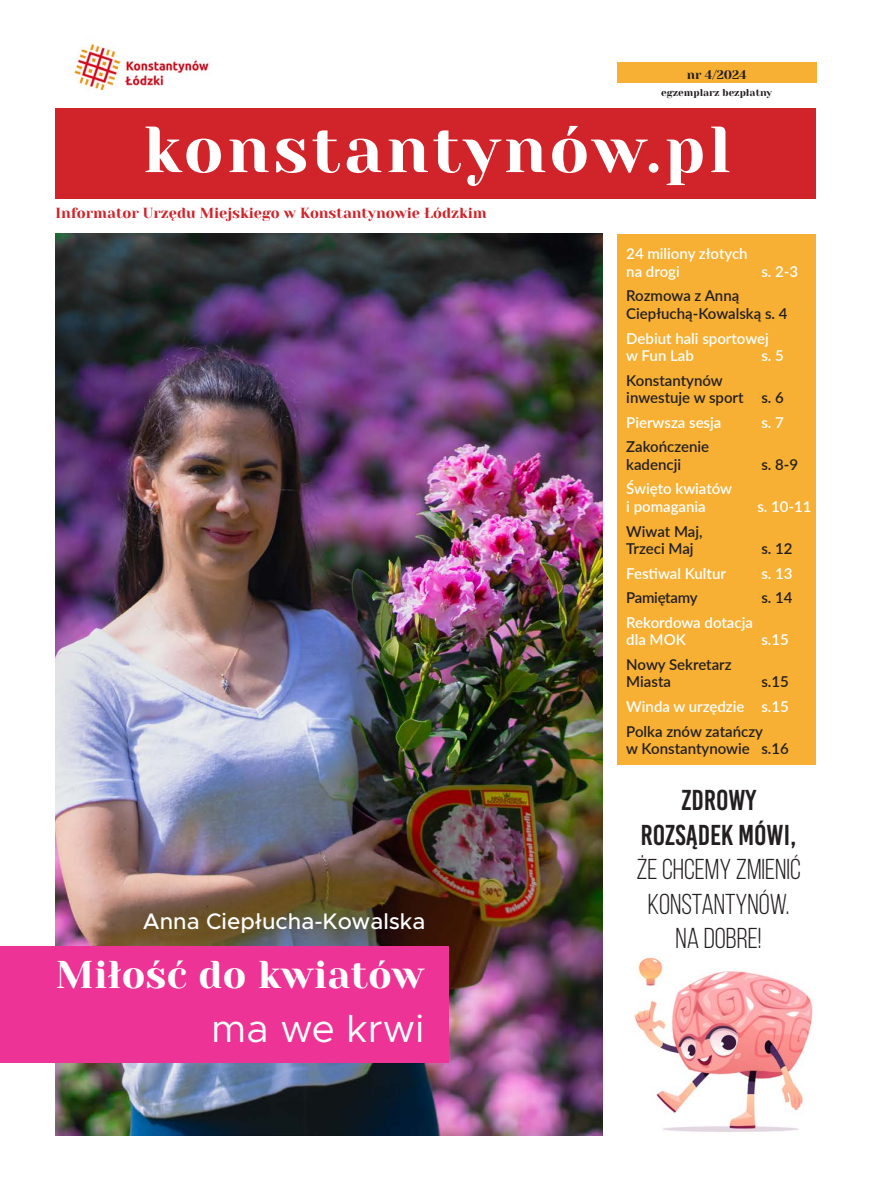
<style>
.page{position:relative;width:872px;height:1191px;background:#fff}
.page>*{position:absolute;margin:0;border:0;box-sizing:border-box;transform-origin:0 0}
.t1{font:65px "Yeseva One";letter-spacing:.05em;color:#fff}
.t2{font:38.75px "Yeseva One";letter-spacing:.005em;color:#fff}
.t3{font:38.75px "Metropolis";letter-spacing:.005em;color:#fff}
.t4{font:28.75px/34.5px "Bebas Neue";color:#231f20;text-align:center}
.t5{font:28.75px/34.5px "Bebas Kai";color:#231f20;text-align:center}
.t6{font:500 22.5px "Metropolis";color:#fff}
.t7{font:600 15px/17.5px "Lato";color:#231f20}
.t8{font:600 15px/17.5px "Lato";color:#fff}
.t9{font:600 15px "Lato";letter-spacing:-.02em;color:#231f20}
.t10{font:14.62px "Yeseva One";color:#d1232a}
.t11{font:12.5px "Yeseva One";color:#231f20}
.t12{font:10px "Yeseva One";color:#231f20}
</style>
<div class="page">
<img style="left:56px;top:234px;width:546px;height:901px">
<div style="left:617px;top:234px;width:199px;height:531px;background:#f7b033"></div>
<img style="left:68px;top:43px;width:141px;height:48px">
<div style="left:617px;top:63px;width:199px;height:20px;background:#f7b033"></div>
<div style="left:56px;top:108px;width:760px;height:91px;background:#d1232a"></div>
<div style="left:0;top:946px;width:448px;height:116px;background:#ed3395"></div>
<img style="left:634px;top:957px;width:179px;height:175px">
<p class="t11" style="left:686px;top:67px;width:61px">nr 4/2024</p>
<p class="t12" style="left:661px;top:87px;width:113px">egzemplarz bezpłatny</p>
<p class="t1" style="left:143px;top:111px;width:589px">konstantynów.pl</p>
<p class="t10" style="left:56px;top:204px;width:432px">Informator Urzędu Miejskiego w Konstantynowie Łódzkim</p>
<p class="t6" style="left:143px;top:907px;width:284px">Anna Ciepłucha-Kowalska</p>
<p class="t2" style="left:56px;top:951px;width:370px">Miłość do kwiatów</p>
<p class="t3" style="left:212px;top:1004px;width:214px">ma we krwi</p>
<p class="t8" style="left:626px;top:244px;width:123px">24 miliony złotych na drogi</p>
<p class="t8" style="left:761px;top:262px;width:38px">s. 2-3</p>
<p class="t7" style="left:626px;top:286px;width:163px">Rozmowa z Anną<br>Ciepłuchą-Kowalską s. 4</p>
<p class="t8" style="left:626px;top:329px;width:144px">Debiut hali sportowej w Fun Lab</p>
<p class="t8" style="left:761px;top:346px;width:24px">s. 5</p>
<p class="t7" style="left:626px;top:371px;width:159px">Konstantynów inwestuje w sport s. 6</p>
<p class="t8" style="left:626px;top:413px;width:97px">Pierwsza sesja</p>
<p class="t8" style="left:761px;top:413px;width:24px">s. 7</p>
<p class="t7" style="left:626px;top:437px;width:84px">Zakończenie kadencji</p>
<p class="t7" style="left:761px;top:455px;width:38px">s. 8-9</p>
<p class="t8" style="left:626px;top:479px;width:107px">Święto kwiatów i pomagania</p>
<p class="t7" style="left:626px;top:521px;width:78px">Wiwat Maj,<br>Trzeci Maj</p>
<p class="t8" style="left:757px;top:497px;width:56px">s. 10-11</p>
<p class="t7" style="left:761px;top:539px;width:33px">s. 12</p>
<p class="t8" style="left:626px;top:564px;width:101px">Festiwal Kultur</p>
<p class="t8" style="left:761px;top:564px;width:33px">s. 13</p>
<p class="t9" style="left:626px;top:587px;width:73px">Pamiętamy</p>
<p class="t7" style="left:761px;top:588px;width:33px">s. 14</p>
<p class="t8" style="left:626px;top:613px;width:128px">Rekordowa dotacja dla MOK</p>
<p class="t8" style="left:761px;top:630px;width:29px">s.15</p>
<p class="t7" style="left:626px;top:655px;width:107px">Nowy Sekretarz<br>Miasta</p>
<p class="t7" style="left:761px;top:672px;width:29px">s.15</p>
<p class="t8" style="left:626px;top:697px;width:164px">Winda w urzędzie s.15</p>
<p class="t7" style="left:626px;top:721px;width:164px">Polka znów zatańczy<br>w Konstantynowie s.16</p>
<p class="t5" style="left:641px;top:783px;width:157px">ZDROWY<br>ROZSĄDEK MÓWI,</p>
<p class="t4" style="left:636px;top:852px;width:166px">ŻE CHCEMY ZMIENIĆ<br>KONSTANTYNÓW.</p>
<p class="t4" style="left:675px;top:921px;width:87px">NA DOBRE!</p>
</div>
